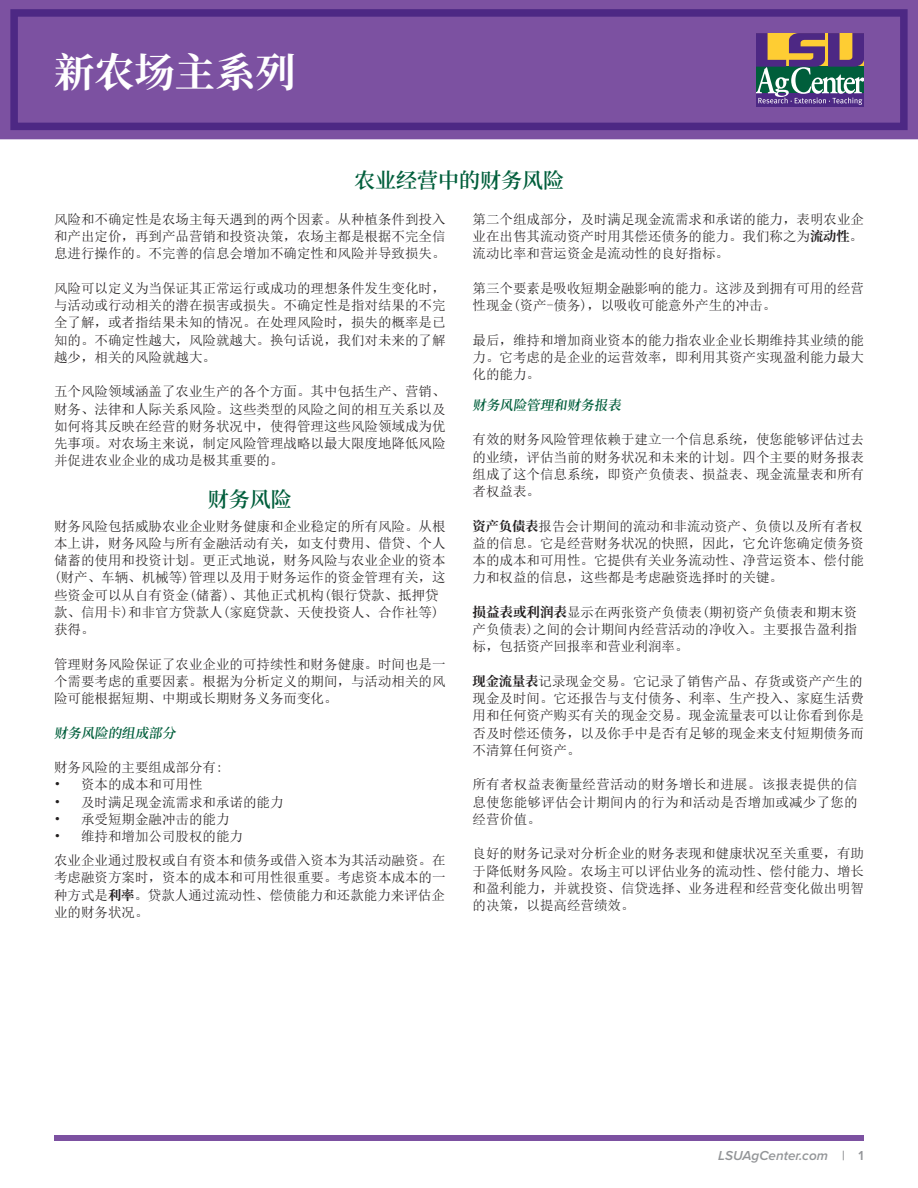
<style>
.page{position:relative;width:918px;height:1188px;background:#fff}
.page>*{position:absolute;margin:0;border:0;box-sizing:border-box;transform-origin:0 0}
.t1{font:700 40.35px "Source Han Serif HC";color:#fff}
.t2{font:600 21px "Source Han Serif HC";color:#005e3b}
.p-normal_text{font:13.5px/17.2px "Sim Sun";color:#231f20;text-align:justify}
.p-_green_bold_italic{font:600 13.5px "Source Han Serif HC";color:#005e3b}
.t3{font:italic 600 13.5px "Proxima Nova";color:#939598}
.s1{font-family:"Source Han Serif HC";font-weight:700;font-size:13.2px}
.s2{font-family:"Source Han Serif HC";font-weight:700}
.s3{font-style:normal}
</style>
<div class="page">
<div style="left:0;top:0;width:918px;height:139px;background:#7c51a1"></div>
<div style="left:10px;top:9px;width:898px;height:121px;border:8px solid #4d2884"></div>
<div style="left:756px;top:93px;width:108px;height:14px;background:#4d2884"></div>
<svg style="left:756px;top:33px;width:108px;height:72px"></svg>
<div style="left:54px;top:1135px;width:810px;height:6px;background:#7c51a1"></div>
<p class="t1" style="left:54px;top:49px;width:243px">新农场主系列</p>
<p class="t2" style="left:354px;top:168px;width:211px">农业经营中的财务风险</p>
<p class="p-normal_text" style="left:54px;top:211px;width:393px">风险和不确定性是农场主每天遇到的两个因素。从种植条件到投入和产出定价，再到产品营销和投资决策，农场主都是根据不完全信息进行操作的。不完善的信息会增加不确定性和风险并导致损失。</p>
<p class="p-normal_text" style="left:54px;top:280px;width:393px">风险可以定义为当保证其正常运行或成功的理想条件发生变化时，与活动或行动相关的潜在损害或损失。不确定性是指对结果的不完全了解，或者指结果未知的情况。在处理风险时，损失的概率是已知的。不确定性越大，风险就越大。换句话说，我们对未来的了解越少，相关的风险就越大。</p>
<p class="p-normal_text" style="left:54px;top:383px;width:393px">五个风险领域涵盖了农业生产的各个方面。其中包括生产、营销、财务、法律和人际关系风险。这些类型的风险之间的相互关系以及如何将其反映在经营的财务状况中，使得管理这些风险领域成为优先事项。对农场主来说，制定风险管理战略以最大限度地降低风险并促进农业企业的成功是极其重要的。</p>
<p class="t2" style="left:208px;top:487px;width:85px">财务风险</p>
<p class="p-normal_text" style="left:54px;top:517px;width:393px;text-align:left">财务风险包括威胁农业企业财务健康和企业稳定的所有风险。从根本上讲，财务风险与所有金融活动有关，如支付费用、借贷、个人储蓄的使用和投资计划。更正式地说，财务风险与农业企业的资本(财产、车辆、机械等)管理以及用于财务运作的资金管理有关，这些资金可以从自有资金(储蓄)、其他正式机构(银行贷款、抵押贷款、信用卡)和非官方贷款人(家庭贷款、天使投资人、合作社等)获得。</p>
<p class="p-normal_text" style="left:54px;top:655px;width:393px">管理财务风险保证了农业企业的可持续性和财务健康。时间也是一个需要考虑的重要因素。根据为分析定义的期间，与活动相关的风险可能根据短期、中期或长期财务义务而变化。</p>
<p class="p-_green_bold_italic" style="left:54px;top:725px;width:128px">财务风险的组成部分</p>
<p class="p-normal_text" style="left:54px;top:759px;width:170px">财务风险的主要组成部分有:</p>
<p class="p-normal_text" style="left:54px;top:776px;width:150px">• 资本的成本和可用性</p>
<p class="p-normal_text" style="left:54px;top:793px;width:231px">• 及时满足现金流需求和承诺的能力</p>
<p class="p-normal_text" style="left:54px;top:811px;width:177px">• 承受短期金融冲击的能力</p>
<p class="p-normal_text" style="left:54px;top:828px;width:190px">• 维持和增加公司股权的能力</p>
<p class="p-normal_text" style="left:54px;top:852px;width:393px">农业企业通过股权或自有资本和债务或借入资本为其活动融资。在考虑融资方案时，资本的成本和可用性很重要。考虑资本成本的一种方式是<span class="s1">利率</span>。贷款人通过流动性、偿债能力和还款能力来评估企业的财务状况。</p>
<p class="p-normal_text" style="left:472px;top:211px;width:393px">第二个组成部分，及时满足现金流需求和承诺的能力，表明农业企业在出售其流动资产时用其偿还债务的能力。我们称之为<span class="s1">流动性</span>。流动比率和营运资金是流动性的良好指标。</p>
<p class="p-normal_text" style="left:472px;top:280px;width:393px">第三个要素是吸收短期金融影响的能力。这涉及到拥有可用的经营性现金(资产-债务)，以吸收可能意外产生的冲击。</p>
<p class="p-normal_text" style="left:472px;top:331px;width:393px">最后，维持和增加商业资本的能力指农业企业长期维持其业绩的能力。它考虑的是企业的运营效率，即利用其资产实现盈利能力最大化的能力。</p>
<p class="p-_green_bold_italic" style="left:472px;top:397px;width:155px">财务风险管理和财务报表</p>
<p class="p-normal_text" style="left:472px;top:431px;width:393px">有效的财务风险管理依赖于建立一个信息系统，使您能够评估过去的业绩，评估当前的财务状况和未来的计划。四个主要的财务报表组成了这个信息系统，即资产负债表、损益表、现金流量表和所有者权益表。</p>
<p class="p-normal_text" style="left:472px;top:517px;width:393px"><span class="s1">资产负债表</span>报告会计期间的流动和非流动资产、负债以及所有者权益的信息。它是经营财务状况的快照，因此，它允许您确定债务资本的成本和可用性。它提供有关业务流动性、净营运资本、偿付能力和权益的信息，这些都是考虑融资选择时的关键。</p>
<p class="p-normal_text" style="left:472px;top:604px;width:386px"><span class="s2">损益表或利润表</span>显示在两张资产负债表(期初资产负债表和期末资产负债表)之间的会计期间内经营活动的净收入。主要报告盈利指标，包括资产回报率和营业利润率。</p>
<p class="p-normal_text" style="left:472px;top:673px;width:393px"><span class="s1">现金流量表</span>记录现金交易。它记录了销售产品、存货或资产产生的现金及时间。它还报告与支付债务、利率、生产投入、家庭生活费用和任何资产购买有关的现金交易。现金流量表可以让你看到你是否及时偿还债务，以及你手中是否有足够的现金来支付短期债务而不清算任何资产。</p>
<p class="p-normal_text" style="left:472px;top:776px;width:387px">所有者权益表衡量经营活动的财务增长和进展。该报表提供的信息使您能够评估会计期间内的行为和活动是否增加或减少了您的经营价值。</p>
<p class="p-normal_text" style="left:472px;top:845px;width:393px">良好的财务记录对分析企业的财务表现和健康状况至关重要，有助于降低财务风险。农场主可以评估业务的流动性、偿付能力、增长和盈利能力，并就投资、信贷选择、业务进程和经营变化做出明智的决策，以提高经营绩效。</p>
<p class="t3" style="left:718px;top:1146px;width:147px">LSUAgCenter.com | <span class="s3">1</span></p>
</div>
